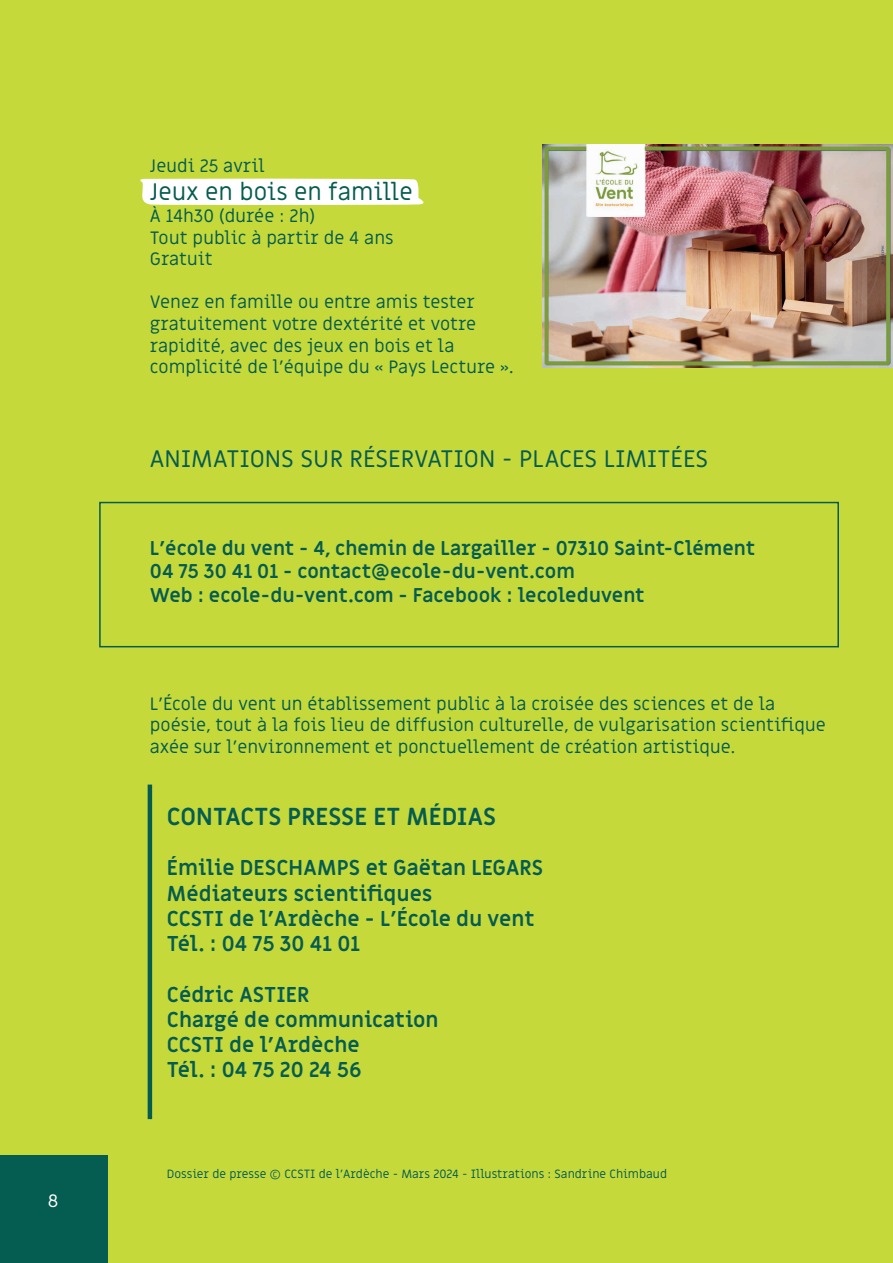
<style>
.page{position:relative;width:893px;height:1263px;background:#fff}
.page>*{position:absolute;margin:0;border:0;box-sizing:border-box;transform-origin:0 0}
.t1{font:24px "Miriam Libre";color:#055c50}
.t2{font:700 24px "Miriam Libre";color:#055c50}
.t3{font:700 21px "Miriam Libre";color:#055c50}
.t4{font:700 19.5px "Miriam Libre";color:#055c50}
.t5{font:18px/21.6px "Miriam Libre";color:#055c50}
.t6{font:18px "Miriam Libre";color:#fff}
.t7{font:12px "Miriam Libre";color:#055c50}
</style>
<div class="page">
<div style="left:0;top:0;width:892px;height:1263px;background:#c5d93b"></div>
<div style="left:0;top:1155px;width:108px;height:108px;background:#055c50"></div>
<div style="left:140px;top:179px;width:284px;height:26px;background:#fff"></div>
<img style="left:542px;top:145px;width:351px;height:223px">
<div style="left:99px;top:502px;width:740px;height:145px;border:2px solid #055c50"></div>
<hr style="left:148px;top:784px;width:4px;height:335px;background:#055c50">
<p class="t6" style="left:48px;top:1190px;width:12px">8</p>
<p class="t5" style="left:150px;top:155px;width:116px">Jeudi 25 avril</p>
<p class="t1" style="left:150px;top:178px;width:264px">Jeux en bois en famille</p>
<p class="t5" style="left:150px;top:206px;width:167px">À 14h30 (durée : 2h)</p>
<p class="t5" style="left:150px;top:227px;width:245px">Tout public à partir de 4 ans</p>
<p class="t5" style="left:150px;top:249px;width:64px">Gratuit</p>
<p class="t5" style="left:150px;top:292px;width:365px">Venez en famille ou entre amis tester gratuitement votre dextérité et votre rapidité, avec des jeux en bois et la complicité de l’équipe du « Pays Lecture ».</p>
<p class="t1" style="left:150px;top:444px;width:560px">ANIMATIONS SUR RÉSERVATION - PLACES LIMITÉES</p>
<p class="t4" style="left:150px;top:536px;width:607px">L’école du vent - 4, chemin de Largailler - 07310 Saint-Clément</p>
<p class="t4" style="left:150px;top:559px;width:426px">04 75 30 41 01 - contact@ecole-du-vent.com</p>
<p class="t4" style="left:150px;top:583px;width:496px">Web : ecole-du-vent.com - Facebook : lecoleduvent</p>
<p class="t5" style="left:150px;top:693px;width:678px">L’École du vent un établissement public à la croisée des sciences et de la poésie, tout à la fois lieu de diffusion culturelle, de vulgarisation scientifique axée sur l’environnement et ponctuellement de création artistique.</p>
<p class="t2" style="left:167px;top:802px;width:331px">CONTACTS PRESSE ET MÉDIAS</p>
<p class="t3" style="left:167px;top:855px;width:378px">Émilie DESCHAMPS et Gaëtan LEGARS</p>
<p class="t3" style="left:167px;top:880px;width:267px">Médiateurs scientifiques</p>
<p class="t3" style="left:167px;top:905px;width:369px">CCSTI de l’Ardèche - L’École du vent</p>
<p class="t3" style="left:167px;top:931px;width:195px">Tél. : 04 75 30 41 01</p>
<p class="t3" style="left:167px;top:981px;width:144px">Cédric ASTIER</p>
<p class="t3" style="left:167px;top:1006px;width:273px">Chargé de communication</p>
<p class="t3" style="left:167px;top:1031px;width:194px">CCSTI de l’Ardèche</p>
<p class="t3" style="left:167px;top:1057px;width:196px">Tél. : 04 75 20 24 56</p>
<p class="t7" style="left:167px;top:1166px;width:502px">Dossier de presse © CCSTI de l’Ardèche - Mars 2024 - Illustrations : Sandrine Chimbaud</p>
</div>
